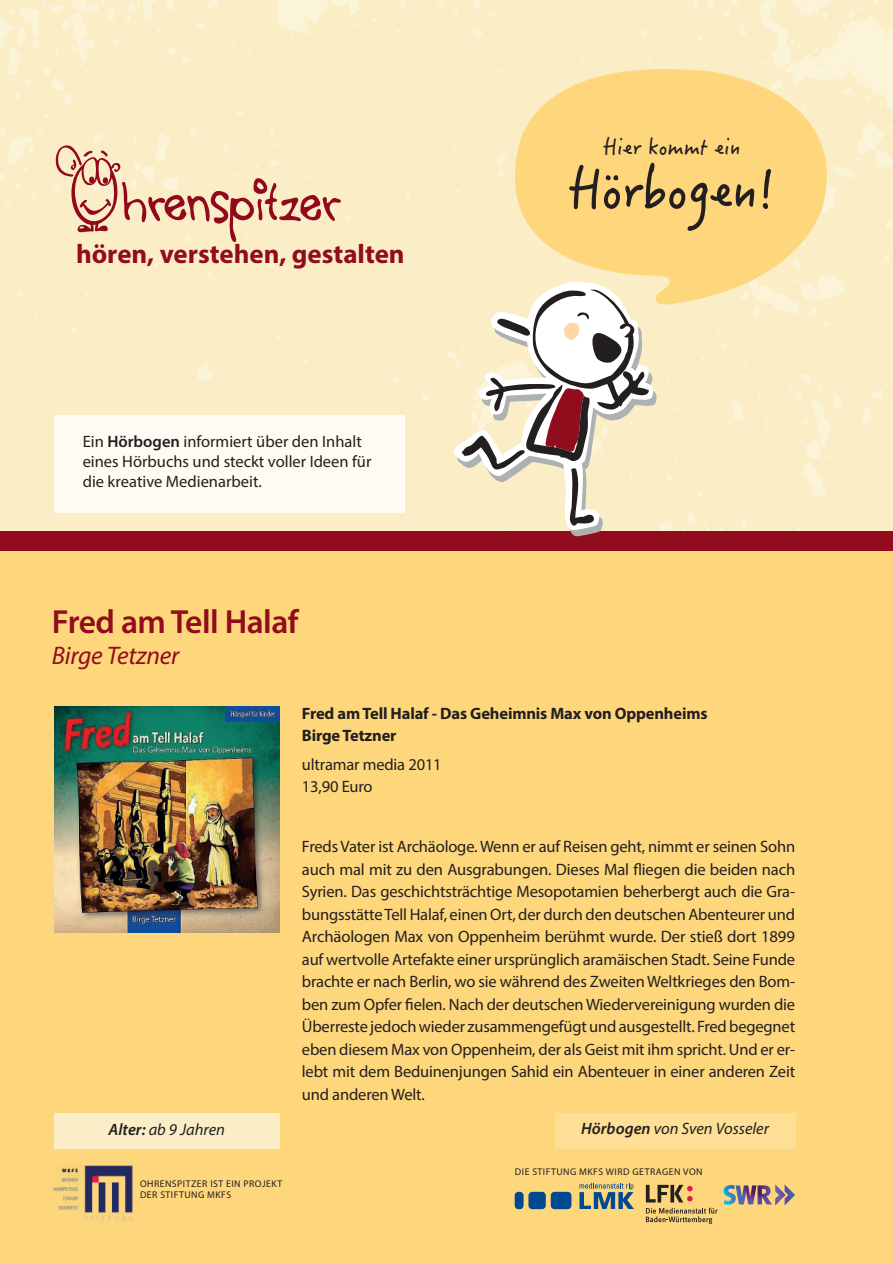
<style>
.page{position:relative;width:893px;height:1263px;background:#fff}
.page>*{position:absolute;margin:0;border:0;box-sizing:border-box;transform-origin:0 0}
.t1{font:50.7px "Hanzi Pen SC W5";letter-spacing:-.01em;color:#231f20}
.t2{font:600 33.6px "Myriad Pro";letter-spacing:-.015em;color:#910c1d}
.t3{font:700 26.85px "Myriad Pro";color:#910c1d}
.t4{font:italic 25.5px "Myriad Pro";letter-spacing:-.01em;color:#910c1d}
.t5{font:21px "Hanzi Pen SC W5";color:#231f20}
.t6{font:16.5px/22.5px "Myriad Pro";letter-spacing:-.005em;color:#231f20}
.t7{font:700 16.5px/22.5px "Myriad Pro";letter-spacing:-.01em;color:#231f20}
.t8{font:italic 16.5px "Myriad Pro";color:#231f20}
.t9{font:9.75px/11.7px "Myriad Pro";letter-spacing:.05em;color:#231f20}
.s1{font-weight:600}
</style>
<div class="page">
<div style="left:0;top:0;width:893px;height:531px;background:#fbeec6"></div>
<div style="left:0;top:536px;width:893px;height:727px;background:#fed77d"></div>
<img style="left:54px;top:706px;width:226px;height:226px">
<div style="left:54px;top:415px;width:351px;height:97px;background:#fdfbf2"></div>
<svg style="left:488px;top:62px;width:359px;height:247px;background:#fdde95"></svg>
<div style="left:0;top:531px;width:893px;height:20px;background:#910c1d"></div>
<svg style="left:571px;top:282px;width:87px;height:255px"></svg>
<svg style="left:449px;top:276px;width:206px;height:256px;background:#f6e8c5"></svg>
<svg style="left:462px;top:289px;width:187px;height:237px"></svg>
<svg style="left:55px;top:144px;width:286px;height:98px;background:#eccdae"></svg>
<img style="left:723px;top:1184px;width:72px;height:21px">
<svg style="left:646px;top:1208px;width:72px;height:16px"></svg>
<svg style="left:646px;top:1185px;width:47px;height:17px"></svg>
<div style="left:528px;top:1192px;width:18px;height:17px;background:#014990;border-radius:4px"></div>
<div style="left:551px;top:1192px;width:20px;height:17px;background:#014990;border-radius:4px"></div>
<div style="left:515px;top:1192px;width:9px;height:17px;background:#014990;border-radius:4px"></div>
<svg style="left:579px;top:1183px;width:55px;height:26px"></svg>
<img style="left:53px;top:1165px;width:80px;height:57px">
<div style="left:54px;top:1113px;width:226px;height:35px;background:#fbeec6"></div>
<div style="left:555px;top:1113px;width:241px;height:35px;background:#ffde95"></div>
<p class="t5" style="left:603px;top:135px;width:139px">Hier kommt ein</p>
<h3 class="t3" style="left:76px;top:236px;width:330px">hören, verstehen, gestalten</h3>
<p class="t6" style="left:83px;top:432px;width:290px;line-height:19.8px">Ein <span class="s1">Hörbogen</span> informiert über den Inhalt eines Hörbuchs und steckt voller Ideen für die kreative Medienarbeit.</p>
<h2 class="t2" style="left:52px;top:601px;width:248px">Fred am Tell Halaf</h2>
<h3 class="t4" style="left:52px;top:640px;width:129px">Birge Tetzner</h3>
<h1 class="t1" style="left:568px;top:159px;width:209px">Hörbogen!</h1>
<p class="t7" style="left:302px;top:701px;width:407px">Fred am Tell Halaf - Das Geheimnis Max von Oppenheims<br>Birge Tetzner</p>
<p class="t6" style="left:302px;top:753px;width:141px">ultramar media 2011<br>13,90 Euro</p>
<p class="t6" style="left:302px;top:835px;width:495px;text-align:justify">Freds Vater ist Archäologe. Wenn er auf Reisen geht, nimmt er seinen Sohn auch mal mit zu den Ausgrabungen. Dieses Mal fliegen die beiden nach Syrien. Das geschichtsträchtige Mesopotamien beherbergt auch die Gra&shy;bungsstätte Tell Halaf, einen Ort, der durch den deutschen Abenteurer und Archäologen Max von Oppenheim berühmt wurde. Der stieß dort 1899 auf wertvolle Artefakte einer ursprünglich aramäischen Stadt. Seine Funde brachte er nach Berlin, wo sie während des Zweiten Weltkrieges den Bom&shy;ben zum Opfer fielen. Nach der deutschen Wiedervereinigung wurden die Überreste jedoch wieder zusammengefügt und ausgestellt. Fred begegnet eben diesem Max von Oppenheim, der als Geist mit ihm spricht. Und er er&shy;lebt mit dem Beduinenjungen Sahid ein Abenteuer in einer anderen Zeit und anderen Welt.</p>
<p class="t8" style="left:109px;top:1119px;width:118px"><span class="s1">Alter:</span> ab 9 Jahren</p>
<p class="t8" style="left:581px;top:1118px;width:189px"><span class="s1">Hörbogen</span> von Sven Vosseler</p>
<p class="t9" style="left:140px;top:1177px;width:144px">OHRENSPITZER IST EIN PROJEKT<br>DER STIFTUNG MKFS</p>
<p class="t9" style="left:515px;top:1165px;width:189px">DIE STIFTUNG MKFS WIRD GETRAGEN VON</p>
</div>
